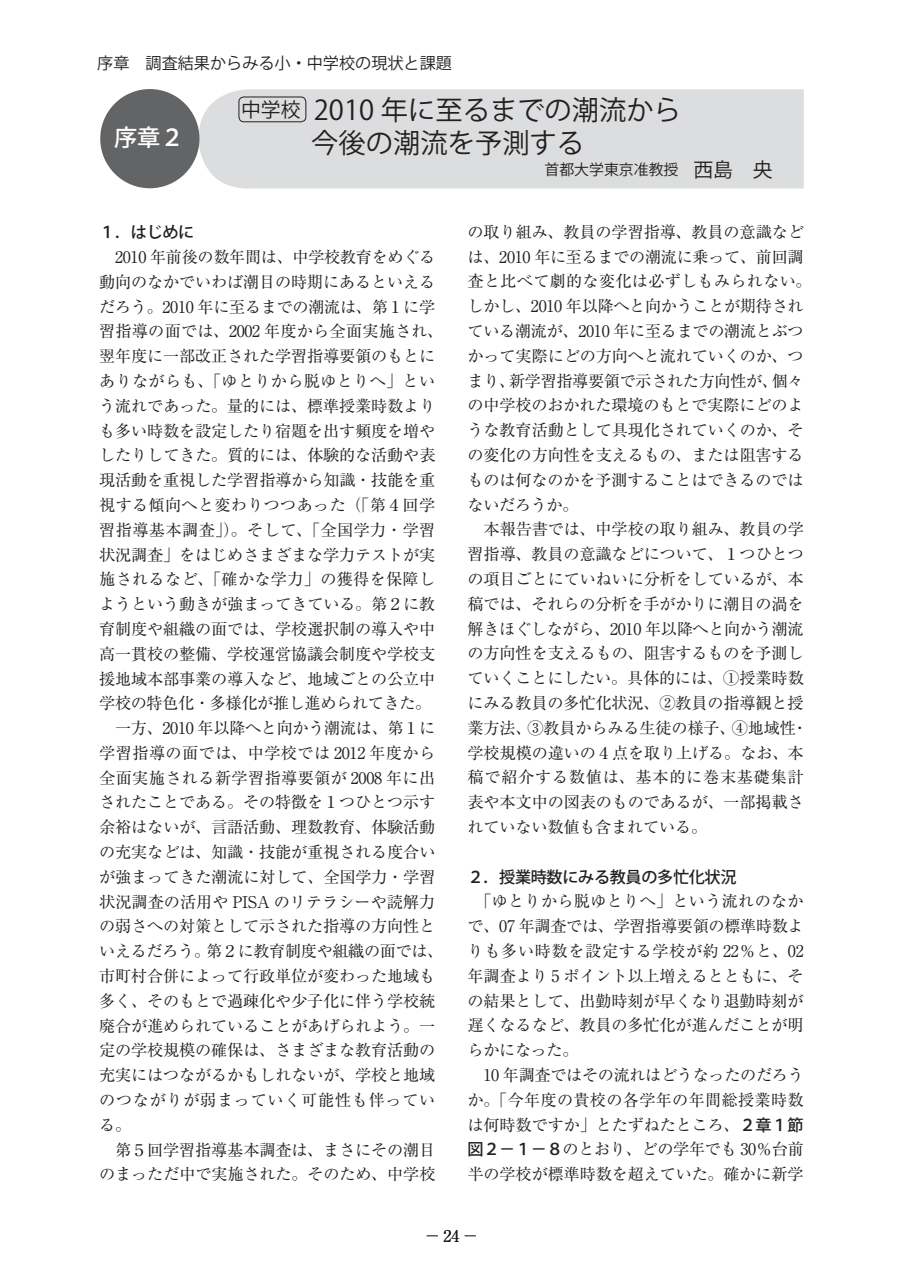
<style>
.page{position:relative;width:903px;height:1275px;background:#fff}
.page>*{position:absolute;margin:0;border:0;box-sizing:border-box;transform-origin:0 0}
.t1{font:27.3px/33.1px "Koz Go Pro Regular 90 msp RKSJ H";color:#231f20}
.t2{font:23.28px "Koz Go Pro Medium 90 msp RKSJ H";color:#fff}
.t3{font:16.1px/24.8px "Ryumin Pro Regular 90 msp RKSJ H";letter-spacing:-.005em;color:#231f20}
.t4{font:16.1px "Koz Go Pro Medium 90 msp RKSJ H";letter-spacing:-.02em;color:#231f20}
.t5{font:16.1px "Koz Go Pro Regular 90 msp RKSJ H";color:#231f20}
.t6{font:16.1px "Ryumin Pro Regular 90 msp RKSJ H";letter-spacing:-.005em;color:#231f20;scale:.7 1}
.t7{font:14.88px "Koz Go Pro Regular 90 msp RKSJ H";color:#231f20}
.s1{font-size:19.78px}
.s2{font-family:"Koz Go Pro Medium 90 msp RKSJ H"}
</style>
<div class="page">
<div style="left:198px;top:89px;width:606px;height:100px;background:#dcddde"></div>
<div style="left:100px;top:89px;width:99px;height:99px;background:#636466;border-radius:50%"></div>
<div style="left:239px;top:97px;width:67px;height:25px;border:1px solid #231f20;border-radius:5px"></div>
<p class="t5" style="left:97px;top:57px;width:356px">序章　調査結果からみる小・中学校の現状と課題</p>
<h2 class="t2" style="left:114px;top:129px;width:71px">序章２</h2>
<h1 class="t1" style="left:229px;top:97px;width:453px;text-indent:12px"><span class="s1">中学校</span> 2010 年に至るまでの潮流から　　　今後の潮流を予測する</h1>
<p class="t7" style="left:544px;top:164px;width:230px">首都大学東京准教授　<span class="s1">西島　央</span></p>
<p class="t4" style="left:99px;top:226px;width:97px">１．はじめに</p>
<p class="t3" style="left:99px;top:247px;width:346px">　2010 年前後の数年間は、中学校教育をめぐる動向のなかでいわば潮目の時期にあるといえるだろう。2010 年に至るまでの潮流は、第１に学習指導の面では、2002 年度から全面実施され、翌年度に一部改正された学習指導要領のもとにありながらも、「ゆとりから脱ゆとりへ」という流れであった。量的には、標準授業時数よりも多い時数を設定したり宿題を出す頻度を増やしたりしてきた。質的には、体験的な活動や表現活動を重視した学習指導から知識・技能を重視する傾向へと変わりつつあった（「第４回学習指導基本調査」）。そして、「全国学力・学習状況調査」をはじめさまざまな学力テストが実施されるなど、「確かな学力」の獲得を保障しようという動きが強まってきている。第２に教育制度や組織の面では、学校選択制の導入や中高一貫校の整備、学校運営協議会制度や学校支援地域本部事業の導入など、地域ごとの公立中学校の特色化・多様化が推し進められてきた。　一方、2010 年以降へと向かう潮流は、第１に学習指導の面では、中学校では 2012 年度から全面実施される新学習指導要領が 2008 年に出されたことである。その特徴を１つひとつ示す余裕はないが、言語活動、理数教育、体験活動の充実などは、知識・技能が重視される度合いが強まってきた潮流に対して、全国学力・学習状況調査の活用や PISA のリテラシーや読解力の弱さへの対策として示された指導の方向性といえるだろう。第２に教育制度や組織の面では、市町村合併によって行政単位が変わった地域も多く、そのもとで過疎化や少子化に伴う学校統廃合が進められていることがあげられよう。一定の学校規模の確保は、さまざまな教育活動の充実にはつながるかもしれないが、学校と地域のつながりが弱まっていく可能性も伴っている。<br>　第５回学習指導基本調査は、まさにその潮目のまっただ中で実施された。そのため、中学校</p>
<p class="t3" style="left:468px;top:222px;width:346px">の取り組み、教員の学習指導、教員の意識などは、2010 年に至るまでの潮流に乗って、前回調査と比べて劇的な変化は必ずしもみられない。しかし、2010 年以降へと向かうことが期待されている潮流が、2010 年に至るまでの潮流とぶつかって実際にどの方向へと流れていくのか、つまり、新学習指導要領で示された方向性が、個々の中学校のおかれた環境のもとで実際にどのような教育活動として具現化されていくのか、その変化の方向性を支えるもの、または阻害するものは何なのかを予測することはできるのではないだろうか。<br>　本報告書では、中学校の取り組み、教員の学習指導、教員の意識などについて、１つひとつの項目ごとにていねいに分析をしているが、本稿では、それらの分析を手がかりに潮目の渦を解きほぐしながら、2010 年以降へと向かう潮流の方向性を支えるもの、阻害するものを予測していくことにしたい。具体的には、①授業時数にみる教員の多忙化状況、②教員の指導観と授業方法、③教員からみる生徒の様子、④地域性・学校規模の違いの４点を取り上げる。なお、本稿で紹介する数値は、基本的に巻末基礎集計表や本文中の図表のものであるが、一部掲載されていない数値も含まれている。</p>
<p class="t4" style="left:468px;top:871px;width:270px">２．授業時数にみる教員の多忙化状況</p>
<p class="t3" style="left:468px;top:891px;width:338px;text-indent:8px">「ゆとりから脱ゆとりへ」という流れのなかで、07 年調査では、学習指導要領の標準時数よりも多い時数を設定する学校が約 22％と、02年調査より 5 ポイント以上増えるとともに、その結果として、出勤時刻が早くなり退勤時刻が遅くなるなど、教員の多忙化が進んだことが明らかになった。<br>　10 年調査ではその流れはどうなったのだろうか。「今年度の貴校の各学年の年間総授業時数は何時数ですか」とたずねたところ、<span class="s2">２章１節図２－１－８</span>のとおり、どの学年でも 30％台前半の学校が標準時数を超えていた。確かに新学</p>
<p class="t6" style="left:427px;top:1230px;width:72px">─ 24 ─</p>
</div>
